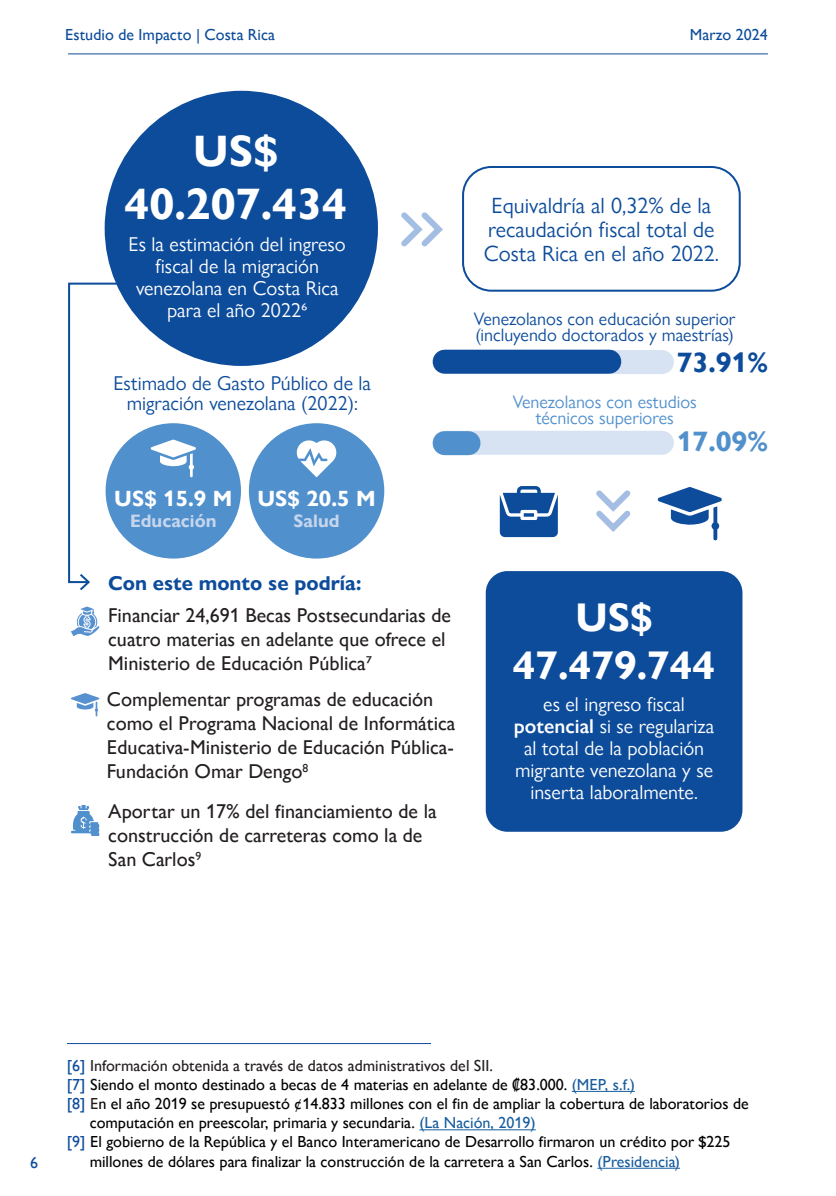
<style>
.page{position:relative;width:836px;height:1196px;background:#fff}
.page>*{position:absolute;margin:0;border:0;box-sizing:border-box;transform-origin:0 0}
.t1{font:700 44px "Gill Sans Nova";color:#fff}
.t2{font:700 40px/48px "Gill Sans Nova";color:#fff;text-align:center}
.t3{font:700 28px "Gill Sans Nova";color:#0d4c9b}
.t4{font:700 28px "Gill Sans Nova";color:#5090cc}
.t5{font:22px/24px "Gill Sans Nova";color:#0d4c9b;text-align:center}
.t6{font:700 22px "Gill Sans Nova";color:#fff}
.t7{font:500 20px/24px "Gill Sans Nova";color:#231f20}
.t8{font:20px/22px "Gill Sans Nova";color:#fff;text-align:center}
.t9{font:20px/20px "Gill Sans Nova";color:#0d4c9b;text-align:center}
.t10{font:700 20px "Gill Sans Nova";color:#0d4c9b}
.t11{font:18px/16px "Gill Sans Nova";color:#0d4c9b}
.t12{font:18px/16px "Gill Sans Nova";color:#5090cc;text-align:center}
.t13{font:700 18px "Gill Sans Nova";color:#c5d5ed}
.t14{font:500 16px/19.2px "Gill Sans Nova";color:#000}
.t15{font:500 16px "Gill Sans Nova";color:#231f20}
.t16{font:500 16px "Gill Sans Nova";color:#0d4c9b}
.s1{font-weight:600}
.s2{color:#0d4c9b}
.s3{color:#175d9e}
.s4{color:#231f20}
</style>
<div class="page">
<hr style="left:68px;top:53px;width:699px;height:1px;background:#0d4c9b">
<div style="left:105px;top:91px;width:273px;height:275px;background:#0d4c9b;border-radius:50%"></div>
<div style="left:485px;top:571px;width:257px;height:260px;background:#0d4c9b;border-radius:22px"></div>
<div style="left:462px;top:166px;width:278px;height:125px;border:2px solid #0d4c9b;border-radius:28px"></div>
<svg style="left:68px;top:281px;width:51px;height:310px"></svg>
<svg style="left:596px;top:490px;width:35px;height:42px"></svg>
<svg style="left:401px;top:212px;width:42px;height:35px"></svg>
<svg style="left:444px;top:350px;width:217px;height:24px"></svg>
<div style="left:444px;top:349px;width:165px;height:24px;background:#0d4c9b"></div>
<div style="left:444px;top:430px;width:217px;height:24px;background:#d7e3f3"></div>
<div style="left:444px;top:431px;width:24px;height:24px;background:#5090cc"></div>
<svg style="left:657px;top:487px;width:64px;height:53px"></svg>
<svg style="left:499px;top:486px;width:58px;height:51px"></svg>
<svg style="left:71px;top:805px;width:28px;height:30px"></svg>
<div style="left:105px;top:423px;width:136px;height:135px;background:#5090cc;border-radius:50%"></div>
<div style="left:249px;top:423px;width:135px;height:135px;background:#5090cc;border-radius:50%"></div>
<svg style="left:150px;top:439px;width:46px;height:38px"></svg>
<svg style="left:297px;top:440px;width:39px;height:37px"></svg>
<svg style="left:71px;top:693px;width:28px;height:23px"></svg>
<svg style="left:71px;top:606px;width:28px;height:30px"></svg>
<hr style="left:571px;top:1090px;width:63px;height:1px;background:#175d9e">
<hr style="left:419px;top:1129px;width:116px;height:1px;background:#175d9e">
<hr style="left:597px;top:1167px;width:82px;height:1px;background:#175d9e">
<hr style="left:67px;top:1042px;width:364px;height:1px;background:#0d4c9b">
<p class="t16" style="left:65px;top:25px;width:211px">Estudio de Impacto | Costa Rica</p>
<p class="t16" style="left:689px;top:25px;width:79px">Marzo 2024</p>
<p class="t1" style="left:193px;top:123px;width:86px">US$</p>
<p class="t1" style="left:124px;top:176px;width:224px">40.207.434</p>
<p class="t8" style="left:129px;top:233px;width:219px">Es la estimación del ingreso fiscal de la migración venezolana en Costa Rica para el año 20226</p>
<p class="t9" style="left:113px;top:373px;width:259px">Estimado de Gasto Público de la migración venezolana (2022):</p>
<p class="t6" style="left:114px;top:484px;width:119px">US$ 15.9 M</p>
<p class="t6" style="left:257px;top:484px;width:119px">US$ 20.5 M</p>
<p class="t13" style="left:130px;top:509px;width:88px">Educación</p>
<p class="t13" style="left:293px;top:509px;width:48px">Salud</p>
<p class="t5" style="left:483px;top:193px;width:236px">Equivaldría al 0,32% de la recaudación fiscal total de<br>Costa Rica en el año 2022.</p>
<p class="t11" style="left:473px;top:311px;width:263px">Venezolanos con educación superior (incluyendo doctorados y maestrías)</p>
<p class="t3" style="left:676px;top:345px;width:93px">73.91%</p>
<p class="t12" style="left:512px;top:393px;width:185px">Venezolanos con estudios técnicos superiores</p>
<p class="t4" style="left:676px;top:424px;width:93px">17.09%</p>
<p class="t10" style="left:108px;top:570px;width:255px">Con este monto se podría:</p>
<p class="t7" style="left:108px;top:602px;width:344px">Financiar 24,691 Becas Postsecundarias de cuatro materias en adelante que ofrece el<br>Ministerio de Educación Pública7</p>
<p class="t7" style="left:107px;top:687px;width:349px">Complementar programas de educación como el Programa Nacional de Informática Educativa-Ministerio de Educación Pública-Fundación Omar Dengo<sup>8</sup></p>
<p class="t7" style="left:108px;top:799px;width:329px">Aportar un 17% del financiamiento de la construcción de carreteras como la de<br>San Carlos<sup>9</sup></p>
<p class="t2" style="left:512px;top:593px;width:204px">US$<br>47.479.744</p>
<p class="t8" style="left:513px;top:692px;width:202px">es el ingreso fiscal <span class="s1">potencial</span> si se regulariza al total de la población migrante venezolana y se inserta laboralmente.</p>
<p class="t16" style="left:30px;top:1152px;width:9px">6</p>
<p class="t15" style="left:67px;top:1055px;width:427px"><span class="s2">[6]</span> Información obtenida a través de datos administrativos del SII.</p>
<p class="t14" style="left:67px;top:1074px;width:569px"><span class="s2">[7]</span> Siendo el monto destinado a becas de 4 materias en adelante de ₡83.000. <span class="s3">(MEP, s.f.)</span></p>
<p class="t14" style="left:90px;top:1093px;width:660px;text-indent:-23px"><span class="s2">[8]</span> <span class="s4">E</span>n el año 2019 se presupuestó ¢14.833 millones con el fin de ampliar la cobertura de laboratorios de computación en preescolar, primaria y secundaria. <span class="s3">(La Nación, 2019)</span></p>
<p class="t14" style="left:90px;top:1131px;width:642px;text-indent:-23px"><span class="s2">[9]</span> El gobierno de la República y el Banco Interamericano de Desarrollo firmaron un crédito por $225 millones de dólares para finalizar la construcción de la carretera a San Carlos. <span class="s3">(Presidencia)</span></p>
</div>
